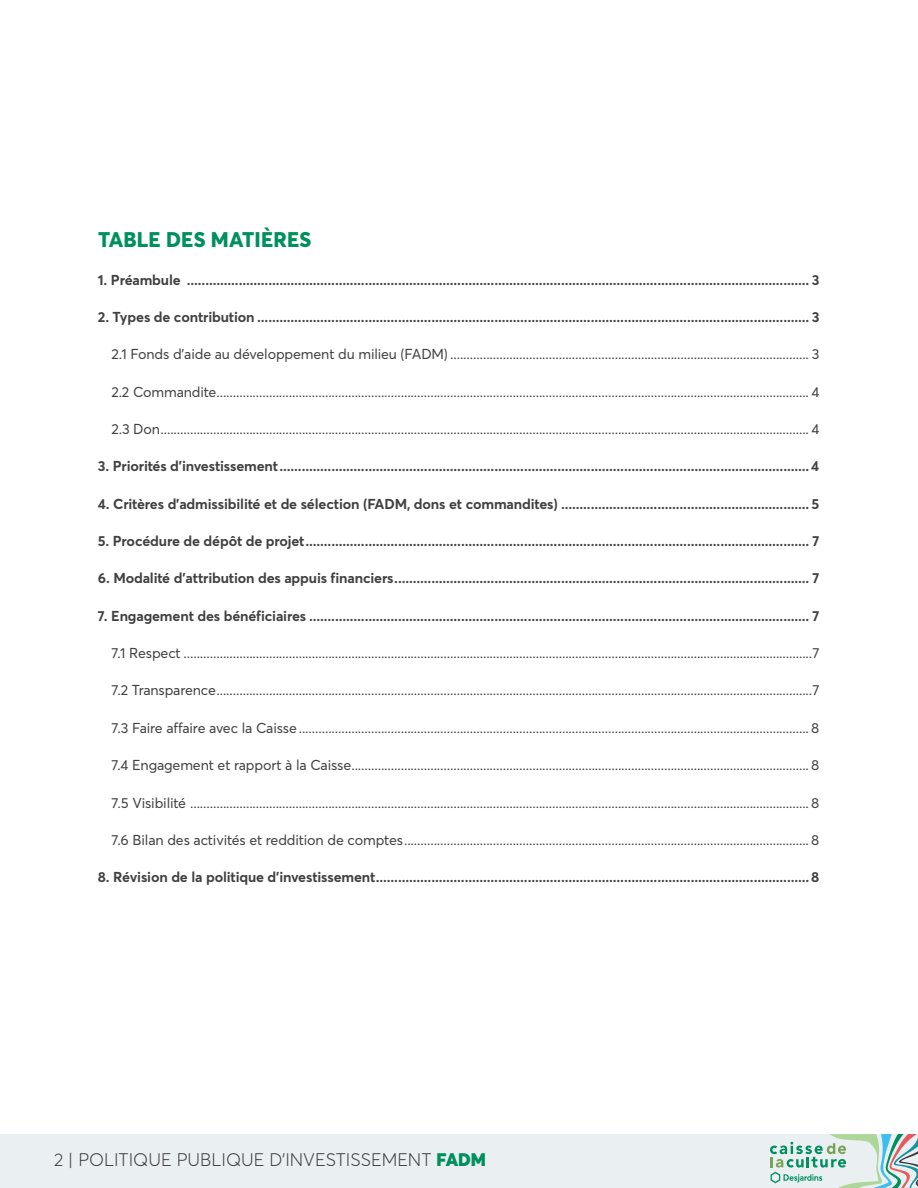
<style>
.page{position:relative;width:918px;height:1188px;background:#fff}
.page>*{position:absolute;margin:0;border:0;box-sizing:border-box;transform-origin:0 0}
.t1{font:800 21px "Averta";letter-spacing:.01em;color:#00905e}
.t2{font:300 18px "Averta";color:#414042}
.t3{font:14.25px "Averta";letter-spacing:-.01em;color:#414042}
.t4{font:700 14.25px "Averta";letter-spacing:-.01em;color:#414042}
.s1{font-family:"Averta D";font-weight:900;color:#00905e}
</style>
<div class="page">
<div style="left:0;top:1134px;width:918px;height:54px;background:#eaeff2"></div>
<svg style="left:770px;top:1134px;width:148px;height:54px"></svg>
<h1 class="t1" style="left:98px;top:226px;width:215px">TABLE DES MATIÈRES</h1>
<p class="t4" style="left:98px;top:271px;width:723px">1. Préambule ........................................................................................................................................................................ 3</p>
<p class="t4" style="left:98px;top:308px;width:723px">2. Types de contribution ..................................................................................................................................................... 3</p>
<p class="t3" style="left:111px;top:345px;width:709px">2.1 Fonds d’aide au développement du milieu (FADM) ............................................................................................................. 3</p>
<p class="t3" style="left:111px;top:383px;width:710px">2.2 Commandite.................................................................................................................................................................................... 4</p>
<p class="t3" style="left:111px;top:420px;width:709px">2.3 Don..................................................................................................................................................................................................... 4</p>
<p class="t4" style="left:98px;top:457px;width:723px">3. Priorités d’investissement...............................................................................................................................................4</p>
<p class="t4" style="left:98px;top:495px;width:723px">4. Critères d’admissibilité et de sélection (FADM, dons et commandites) ................................................................... 5</p>
<p class="t4" style="left:98px;top:532px;width:723px">5. Procédure de dépôt de projet........................................................................................................................................ 7</p>
<p class="t4" style="left:98px;top:569px;width:723px">6. Modalité d’attribution des appuis financiers................................................................................................................ 7</p>
<p class="t4" style="left:98px;top:607px;width:723px">7. Engagement des bénéficiaires ....................................................................................................................................... 7</p>
<p class="t3" style="left:111px;top:644px;width:709px">7.1 Respect ...............................................................................................................................................................................................7</p>
<p class="t3" style="left:111px;top:682px;width:709px">7.2 Transparence.....................................................................................................................................................................................7</p>
<p class="t3" style="left:111px;top:719px;width:709px">7.3 Faire affaire avec la Caisse........................................................................................................................................................... 8</p>
<p class="t3" style="left:111px;top:756px;width:709px">7.4 Engagement et rapport à la Caisse........................................................................................................................................... 8</p>
<p class="t3" style="left:111px;top:794px;width:709px">7.5 Visibilité ............................................................................................................................................................................................ 8</p>
<p class="t3" style="left:111px;top:831px;width:709px">7.6 Bilan des activités et reddition de comptes........................................................................................................................... 8</p>
<p class="t4" style="left:98px;top:868px;width:723px">8. Révision de la politique d’investissement.....................................................................................................................8</p>
<p class="t2" style="left:54px;top:1149px;width:434px">2 | POLITIQUE PUBLIQUE D’INVESTISSEMENT <span class="s1">FADM</span></p>
</div>
